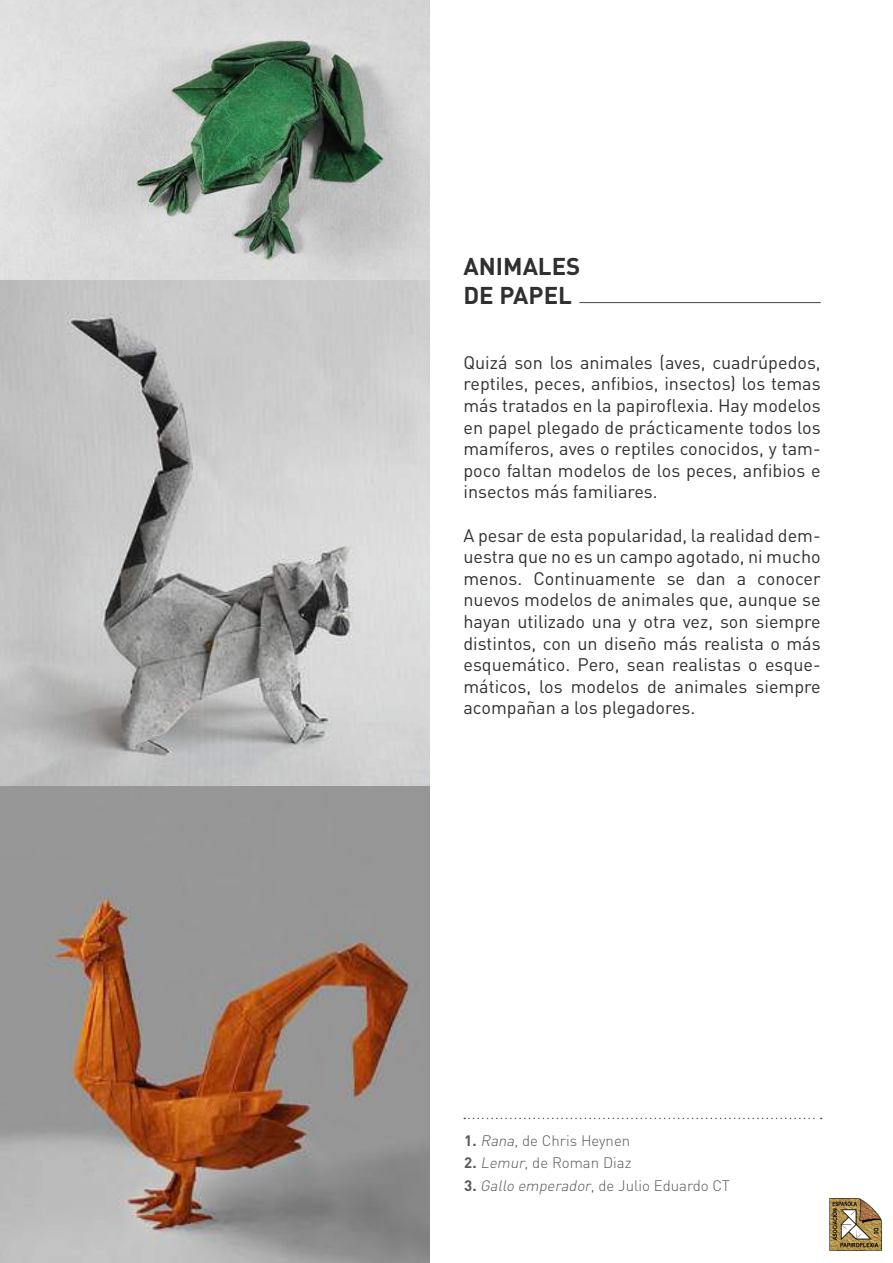
<style>
.page{position:relative;width:893px;height:1263px;background:#fff}
.page>*{position:absolute;margin:0;border:0;box-sizing:border-box;transform-origin:0 0}
.t1{font:700 24px/28.8px "DIN";color:#312f30}
.t2{font:18px/21.6px "DIN";color:#312f30;text-align:justify}
.t3{font:300 15px "DIN";color:#57585a}
.s1{font-weight:700}
.s2{font-style:italic}
</style>
<div class="page">
<img style="left:829px;top:1198px;width:52px;height:52px">
<img style="left:0;top:0;width:429px;height:281px">
<img style="left:0;top:785px;width:429px;height:478px">
<svg style="left:464px;top:1118px;width:358px;height:1px"></svg>
<hr style="left:579px;top:302px;width:242px;height:1px;background:#57585a">
<img style="left:0;top:281px;width:429px;height:504px">
<h1 class="t1" style="left:463px;top:251px;width:118px">ANIMALES<br>DE PAPEL</h1>
<p class="t2" style="left:463px;top:351px;width:359px">Quizá son los animales (aves, cuadrúpedos, reptiles, peces, anfibios, insectos) los temas más tratados en la papiroflexia. Hay modelos en papel plegado de prácticamente todos los mamíferos, aves o reptiles conocidos, y tam&shy;poco faltan modelos de los peces, anfibios e insectos más familiares.</p>
<p class="t2" style="left:463px;top:524px;width:359px">A pesar de esta popularidad, la realidad dem&shy;uestra que no es un campo agotado, ni mucho menos. Continuamente se dan a conocer nuevos modelos de animales que, aunque se hayan utilizado una y otra vez, son siempre distintos, con un diseño más realista o más esquemático. Pero, sean realistas o esque&shy;máticos, los modelos de animales siempre acompañan a los plegadores.</p>
<p class="t3" style="left:464px;top:1131px;width:168px"><span class="s1">1.</span> <span class="s2">Rana</span>, de Chris Heynen</p>
<p class="t3" style="left:464px;top:1153px;width:169px"><span class="s1">2.</span> <span class="s2">Lemur</span>, de Roman Diaz</p>
<p class="t3" style="left:464px;top:1176px;width:267px"><span class="s1">3.</span> <span class="s2">Gallo emperador</span>, de Julio Eduardo CT</p>
</div>
